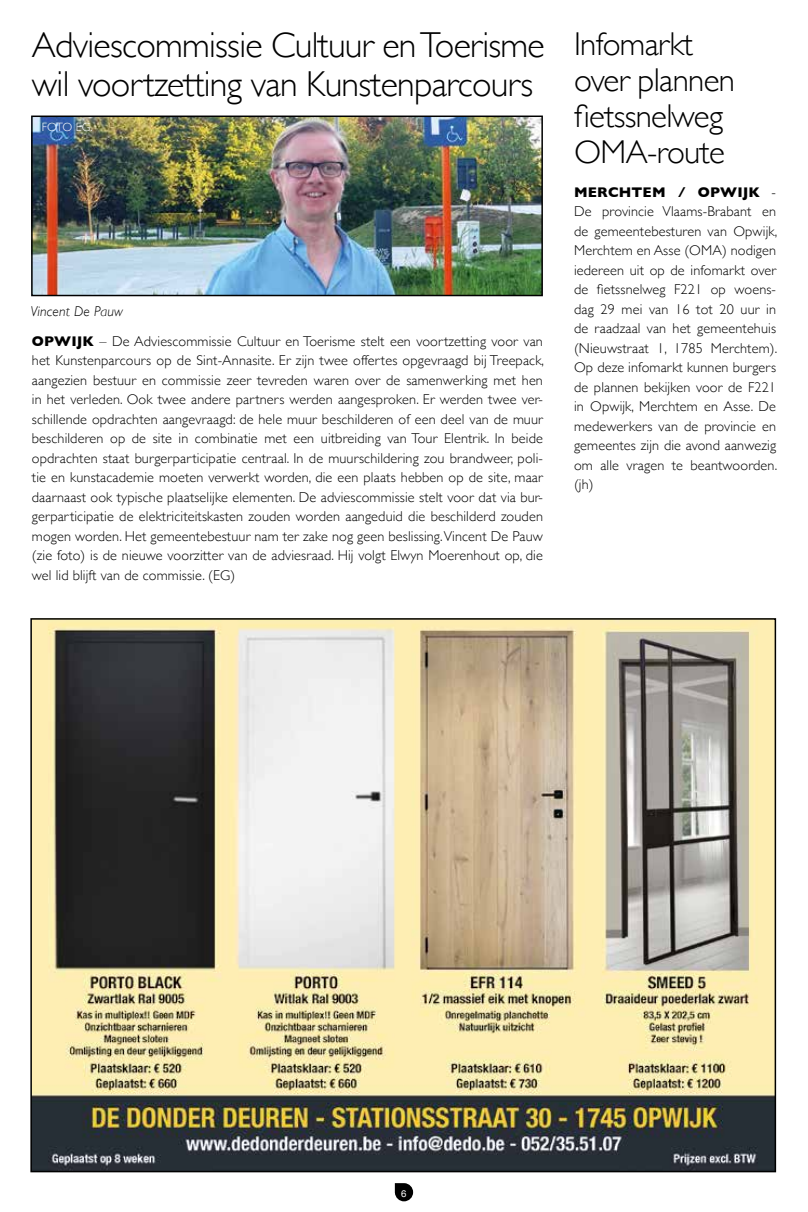
<style>
.page{position:relative;width:808px;height:1212px;background:#fff}
.page>*{position:absolute;margin:0;border:0;box-sizing:border-box;transform-origin:0 0}
.t1{font:300 36px/39px "Gill Sans";letter-spacing:-.02em;color:#000}
.t2{font:300 33px/36px "Gill Sans";letter-spacing:-.02em;color:#000}
.t3{font:300 14.25px/19.5px "Gill Sans";letter-spacing:.01em;color:#000;text-align:justify}
.t4{font:italic 300 14.25px "Gill Sans";letter-spacing:.01em;color:#000}
.t5{font:300 12px "Gill Sans";letter-spacing:-.025em;color:#fff}
.t6{font:9.6px "Helvetica Neue";color:#fff}
.s1{font-weight:700}
</style>
<div class="page">
<svg style="left:395px;top:1183px;width:18px;height:18px"></svg>
<img style="left:33px;top:621px;width:740px;height:548px">
<img style="left:34px;top:119px;width:506px;height:174px">
<div style="left:31px;top:116px;width:512px;height:180px;border:2px solid #000"></div>
<h1 class="t1" style="left:32px;top:24px;width:514px">Adviescommissie Cultuur en Toerisme wil voortzetting van Kunstenparcours</h1>
<p class="t5" style="left:42px;top:117px;width:52px">FOTO EG.</p>
<p class="t4" style="left:30px;top:303px;width:94px">Vincent De Pauw</p>
<p class="t3" style="left:32px;top:331px;width:514px"><span class="s1">OPWIJK</span> – De Adviescommissie Cultuur en Toerisme stelt een voortzetting voor van het Kunstenparcours op de Sint-Annasite. Er zijn twee offertes opgevraagd bij Treepack, aangezien bestuur en commissie zeer tevreden waren over de samenwerking met hen in het verleden. Ook twee andere partners werden aangesproken. Er werden twee ver&shy;schillende opdrachten aangevraagd: de hele muur beschilderen of een deel van de muur beschilderen op de site in combinatie met een uitbreiding van Tour Elentrik. In beide opdrachten staat burgerparticipatie centraal. In de muurschildering zou brandweer, poli&shy;tie en kunstacademie moeten verwerkt worden, die een plaats hebben op de site, maar daarnaast ook typische plaatselijke elementen. De adviescommissie stelt voor dat via bur&shy;gerparticipatie de elektriciteitskasten zouden worden aangeduid die beschilderd zouden mogen worden. Het gemeentebestuur nam ter zake nog geen beslissing. Vincent De Pauw (zie foto) is de nieuwe voorzitter van de adviesraad. Hij volgt Elwyn Moerenhout op, die wel lid blijft van de commissie. (EG)</p>
<h2 class="t2" style="left:574px;top:24px;width:162px">Infomarkt over plannen fietssnelweg<br>OMA-route</h2>
<p class="t3" style="left:574px;top:182px;width:205px"><span class="s1">MERCHTEM / OPWIJK</span> - De provincie Vlaams-Brabant en de gemeentebesturen van Opwijk, Merchtem en Asse (OMA) nodigen iedereen uit op de infomarkt over de fietssnelweg F221 op woens&shy;dag 29 mei van 16 tot 20 uur in de raadzaal van het gemeentehuis (Nieuwstraat 1, 1785 Merchtem).<br>Op deze infomarkt kunnen burgers de plannen bekijken voor de F221 in Opwijk, Merchtem en Asse. De medewerkers van de provincie en gemeentes zijn die avond aanwezig om alle vragen te beantwoorden. (jh)</p>
<p class="t6" style="left:401px;top:1186px;width:7px">6</p>
</div>
